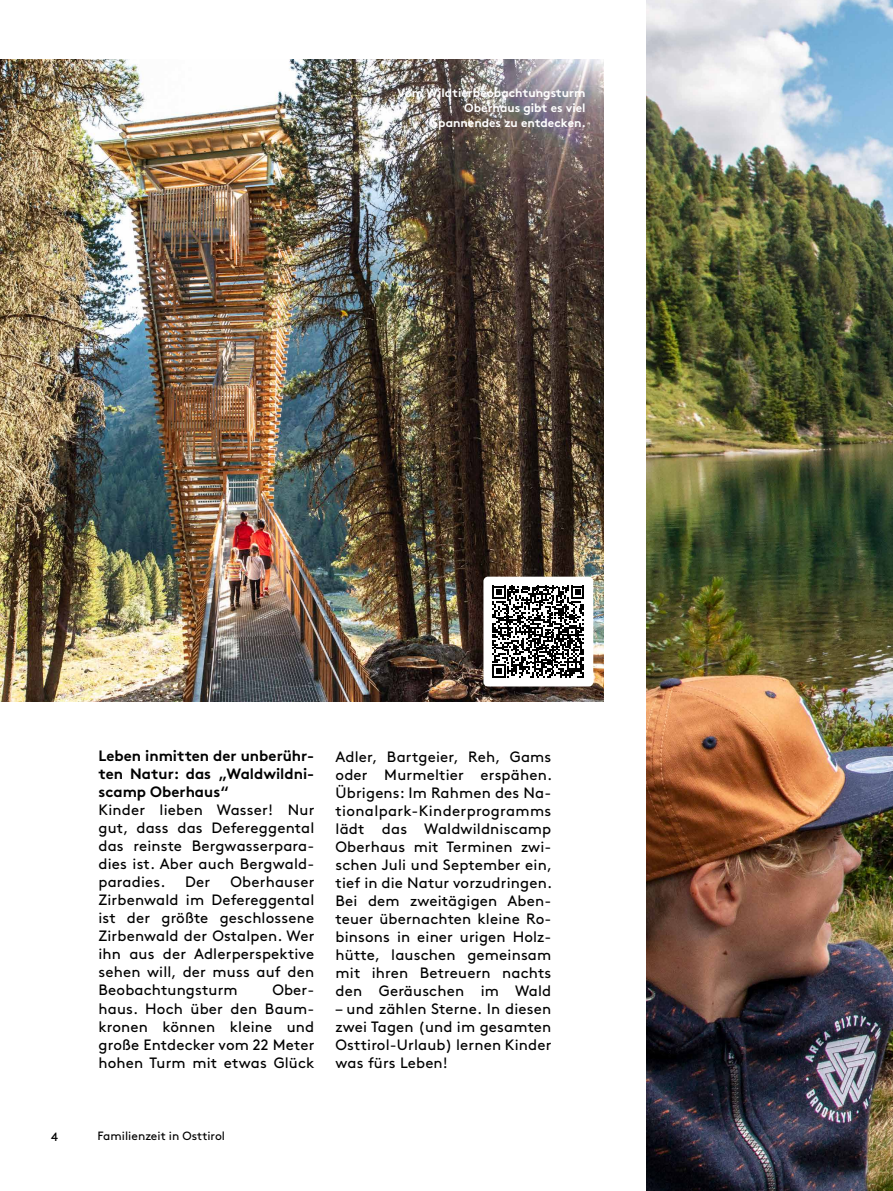
<style>
.page{position:relative;width:893px;height:1191px;background:#fff}
.page>*{position:absolute;margin:0;border:0;box-sizing:border-box;transform-origin:0 0}
.t1{font:15px/18px "Brown";letter-spacing:.01em;color:#000;text-align:justify}
.t2{font:700 15px/18px "Brown";color:#000;text-align:justify}
.t3{font:700 12px/15px "Brown";color:#fff;text-align:right}
.t4{font:12px "Brown Pro";color:#000}
</style>
<div class="page">
<img style="left:0;top:60px;width:604px;height:642px">
<img style="left:646px;top:0;width:247px;height:1191px">
<div style="left:485px;top:578px;width:107px;height:107px;background:#fff;border-radius:3px"></div>
<svg style="left:492px;top:585px;width:92px;height:92px"></svg>
<div style="left:483px;top:576px;width:110px;height:110px;border:3px solid #fff;border-radius:3px"></div>
<p class="t3" style="left:397px;top:84px;width:190px">Vom Wildtierbeobachtungsturm<br>Oberhaus gibt es viel<br>Spannendes zu entdecken.</p>
<p class="t2" style="left:99px;top:745px;width:217px">Leben inmitten der unberühr&shy;ten Natur: das „Waldwildni&shy;scamp Oberhaus“</p>
<p class="t1" style="left:99px;top:800px;width:217px">Kinder lieben Wasser! Nur gut, dass das Defereggental das reinste Bergwasserpara&shy;dies ist. Aber auch Bergwald&shy;paradies.</p>
<p class="t1" style="left:99px;top:872px;width:217px;text-indent:132px">Oberhauser Zirbenwald im Defereggental ist der größte geschlossene Zirbenwald der Ostalpen. Wer ihn aus der Adlerperspektive sehen will, der muss auf den Beobachtungsturm</p>
<p class="t1" style="left:185px;top:872px;width:26px">Der</p>
<p class="t1" style="left:99px;top:980px;width:217px;text-indent:174px">Ober&shy;haus. Hoch über den Baum&shy;kronen können kleine und große Entdecker vom 22 Meter hohen Turm mit etwas Glück</p>
<p class="t1" style="left:336px;top:746px;width:218px">Adler, Bartgeier, Reh, Gams oder Murmeltier erspähen.<br>Übrigens: Im Rahmen des Na&shy;tionalpark-Kinderprogramms lädt das Waldwildniscamp Oberhaus mit Terminen zwi&shy;schen Juli und September ein, tief in die Natur vorzudringen.<br>Bei dem zweitägigen Aben&shy;teuer übernachten kleine Ro&shy;binsons in einer urigen Holz&shy;hütte, lauschen gemeinsam mit ihren Betreuern nachts den Geräuschen im Wald</p>
<p class="t1" style="left:336px;top:998px;width:217px">– und zählen Sterne. In diesen zwei Tagen (und im gesamten Osttirol-Urlaub) lernen Kinder was fürs Leben!</p>
<p class="t4" style="left:51px;top:1127px;width:8px">4</p>
<p class="t4" style="left:97px;top:1127px;width:129px">Familienzeit in Osttirol</p>
</div>
